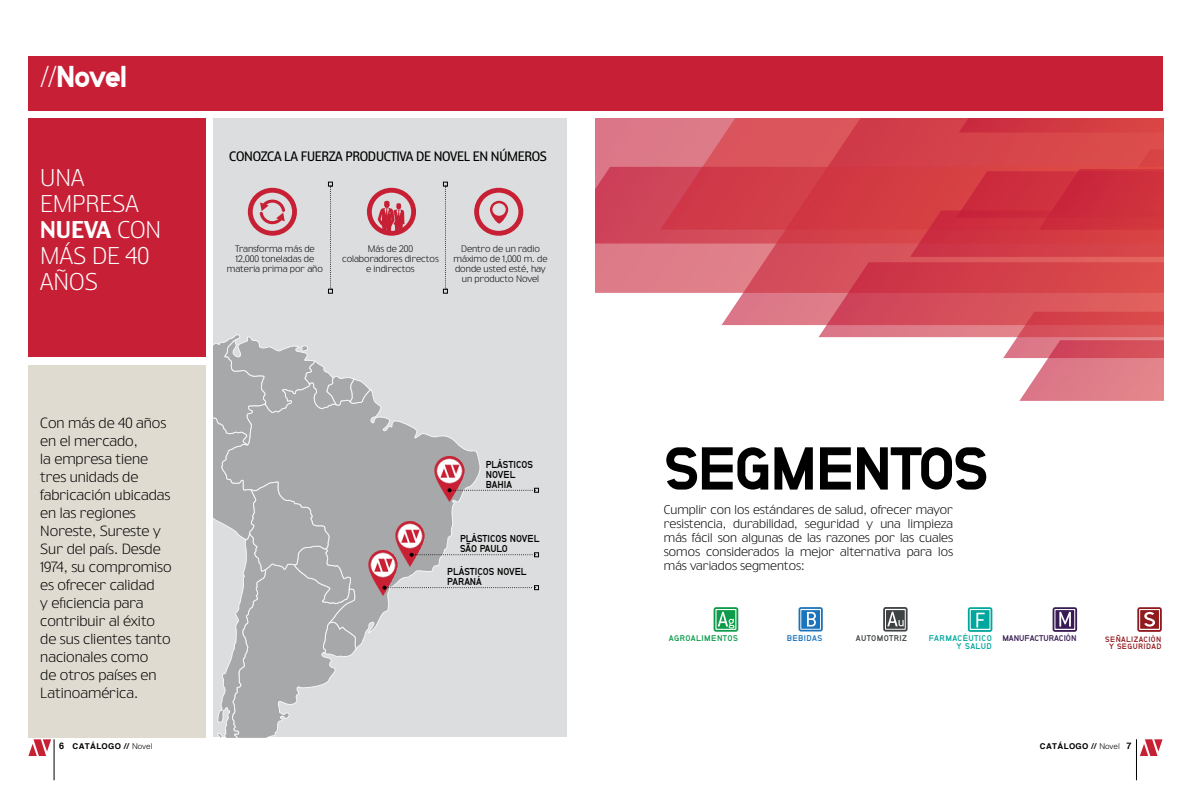
<style>
.page{position:relative;width:1191px;height:794px;background:#fff}
.page>*{position:absolute;margin:0;border:0;box-sizing:border-box;transform-origin:0 0}
.t1{font:60px "Neubau Grotesk Schwer";letter-spacing:-.03em;color:#000}
.t2{font:30px "Neubau Grotesk Schwer";letter-spacing:-.055em;color:#fff}
.t3{font:300 23px/26px "Truth FB";color:#fff}
.t4{font:300 14px/18px "Truth FB";color:#000}
.t5{font:13px "Truth FB";letter-spacing:-.02em;color:#000;scale:.96 1}
.t6{font:300 12px/14px "Truth FB";color:#000;text-align:justify}
.t7{font:700 10px/10px "Neubau Grotesk";color:#000;scale:.95 1}
.t8{font:300 9px/10px "Truth FB";color:#000;text-align:center}
.t9{font:700 8.3px/8.1px "Neubau Grotesk";letter-spacing:.05em;color:#00a79e;text-align:right}
.t10{font:700 8.3px "Neubau Grotesk";color:#391c54}
.t11{font:700 8.3px "Neubau Grotesk";letter-spacing:.05em;color:#0c9c4a}
.t12{font:700 8.3px "Neubau Grotesk";letter-spacing:.05em;color:#3e4242}
.t13{font:700 8.3px "Neubau Grotesk";letter-spacing:.05em;color:#1c75bc}
.t14{font:700 8px "Helvetica";letter-spacing:.05em;color:#000}
.t15{font:700 7.8px/7.5px "Neubau Grotesk";letter-spacing:.05em;color:#901a1d;text-align:center}
.s1{font-family:"Neubau Grotesk Mager"}
.s2{font-weight:500}
.s3{font-size:9px}
.s4{font-weight:300}
</style>
<div class="page">
<hr style="left:54px;top:739px;width:1px;height:41px;background:#000">
<hr style="left:1136px;top:739px;width:1px;height:41px;background:#000">
<svg style="left:28px;top:739px;width:23px;height:17px"></svg>
<svg style="left:1140px;top:739px;width:23px;height:17px"></svg>
<svg style="left:721px;top:293px;width:97px;height:32px;background:#e08896"></svg>
<svg style="left:595px;top:119px;width:568px;height:174px;background:#d9626d"></svg>
<svg style="left:595px;top:167px;width:223px;height:76px;background:#d04050"></svg>
<svg style="left:958px;top:119px;width:205px;height:13px;background:#d13842"></svg>
<svg style="left:818px;top:149px;width:345px;height:252px"></svg>
<div style="left:28px;top:57px;width:1134px;height:54px;background:#c72036"></div>
<div style="left:213px;top:119px;width:354px;height:618px;background:#dcddde"></div>
<svg style="left:371px;top:390px;width:110px;height:242px"></svg>
<svg style="left:213px;top:334px;width:158px;height:403px"></svg>
<div style="left:28px;top:119px;width:178px;height:238px;background:#c72036"></div>
<div style="left:28px;top:365px;width:178px;height:372px;background:#dfdbd0"></div>
<svg style="left:328px;top:182px;width:5px;height:112px"></svg>
<svg style="left:443px;top:182px;width:5px;height:112px"></svg>
<div style="left:248px;top:188px;width:49px;height:48px;border:5px solid #c72034;border-radius:50%"></div>
<svg style="left:260px;top:199px;width:25px;height:25px"></svg>
<div style="left:474px;top:188px;width:49px;height:48px;border:5px solid #c72034;border-radius:50%"></div>
<svg style="left:490px;top:201px;width:18px;height:22px"></svg>
<div style="left:367px;top:188px;width:49px;height:48px;border:5px solid #c72034;border-radius:50%"></div>
<svg style="left:378px;top:200px;width:26px;height:32px"></svg>
<img style="left:395px;top:521px;width:29px;height:45px">
<img style="left:435px;top:456px;width:29px;height:45px">
<img style="left:368px;top:550px;width:29px;height:45px">
<svg style="left:382px;top:585px;width:157px;height:5px"></svg>
<svg style="left:409px;top:552px;width:130px;height:5px"></svg>
<svg style="left:447px;top:488px;width:92px;height:5px"></svg>
<svg style="left:1137px;top:607px;width:24px;height:25px"></svg>
<svg style="left:713px;top:607px;width:25px;height:24px"></svg>
<svg style="left:798px;top:607px;width:24px;height:24px"></svg>
<svg style="left:883px;top:607px;width:24px;height:24px"></svg>
<svg style="left:967px;top:607px;width:25px;height:25px"></svg>
<svg style="left:1052px;top:607px;width:25px;height:25px"></svg>
<h2 class="t2" style="left:40px;top:59px;width:89px"><span class="s1">//</span>Novel</h2>
<h3 class="t3" style="left:40px;top:165px;width:122px">UNA<br>EMPRESA<br><span class="s2">NUEVA</span> CON<br>MÁS DE 40<br>AÑOS</h3>
<p class="t4" style="left:40px;top:414px;width:133px">Con más de 40 años en el mercado,<br>la empresa tiene tres unidads de fabricación ubicadas en las regiones<br>Noreste, Sureste y<br>Sur del país. Desde<br>1974, su compromiso es ofrecer calidad<br>y eficiencia para contribuir al éxito de sus clientes tanto nacionales como<br>de otros países en<br>Latinoamérica.</p>
<p class="t5" style="left:229px;top:149px;width:332px">CONOZCA LA FUERZA PRODUCTIVA DE NOVEL EN NÚMEROS</p>
<p class="t8" style="left:227px;top:244px;width:98px">Transforma más de<br>12,000 toneladas de materia prima por año</p>
<p class="t8" style="left:342px;top:244px;width:98px">Más de 200 colaboradores directos e indirectos</p>
<p class="t8" style="left:453px;top:244px;width:95px">Dentro de un radio máximo de 1,000 m. de donde usted esté, hay un producto Novel</p>
<p class="t7" style="left:486px;top:459px;width:51px">PLÁSTICOS<br>NOVEL<br>BAHIA</p>
<p class="t7" style="left:460px;top:533px;width:85px">PLÁSTICOS NOVEL<br>SÃO PAULO</p>
<p class="t7" style="left:447px;top:566px;width:85px">PLÁSTICOS NOVEL<br>PARANÁ</p>
<h1 class="t1" style="left:664px;top:434px;width:326px">SEGMENTOS</h1>
<p class="t6" style="left:664px;top:503px;width:291px">Cumplir con los estándares de salud, ofrecer mayor resistencia, durabilidad, seguridad y una limpieza más fácil son algunas de las razones por las cuales somos considerados la mejor alternativa para los más variados segmentos:</p>
<p class="t11" style="left:669px;top:633px;width:70px">AGROALIMENTOS</p>
<p class="t13" style="left:787px;top:633px;width:37px">BEBIDAS</p>
<p class="t12" style="left:855px;top:633px;width:53px">AUTOMOTRIZ</p>
<p class="t9" style="left:928px;top:634px;width:65px">FARMACÉUTICO<br>Y SALUD</p>
<p class="t10" style="left:1002px;top:633px;width:76px">MANUFACTURACIÓN</p>
<p class="t15" style="left:1105px;top:635px;width:58px">SEÑALIZACIÓN<br>Y SEGURIDAD</p>
<p class="t14" style="left:59px;top:741px;width:95px"><span class="s3">6</span> CATÁLOGO // <span class="s4">Novel</span></p>
<p class="t14" style="left:1040px;top:741px;width:93px">CATÁLOGO // <span class="s4">Novel</span> <span class="s3">7</span></p>
</div>
